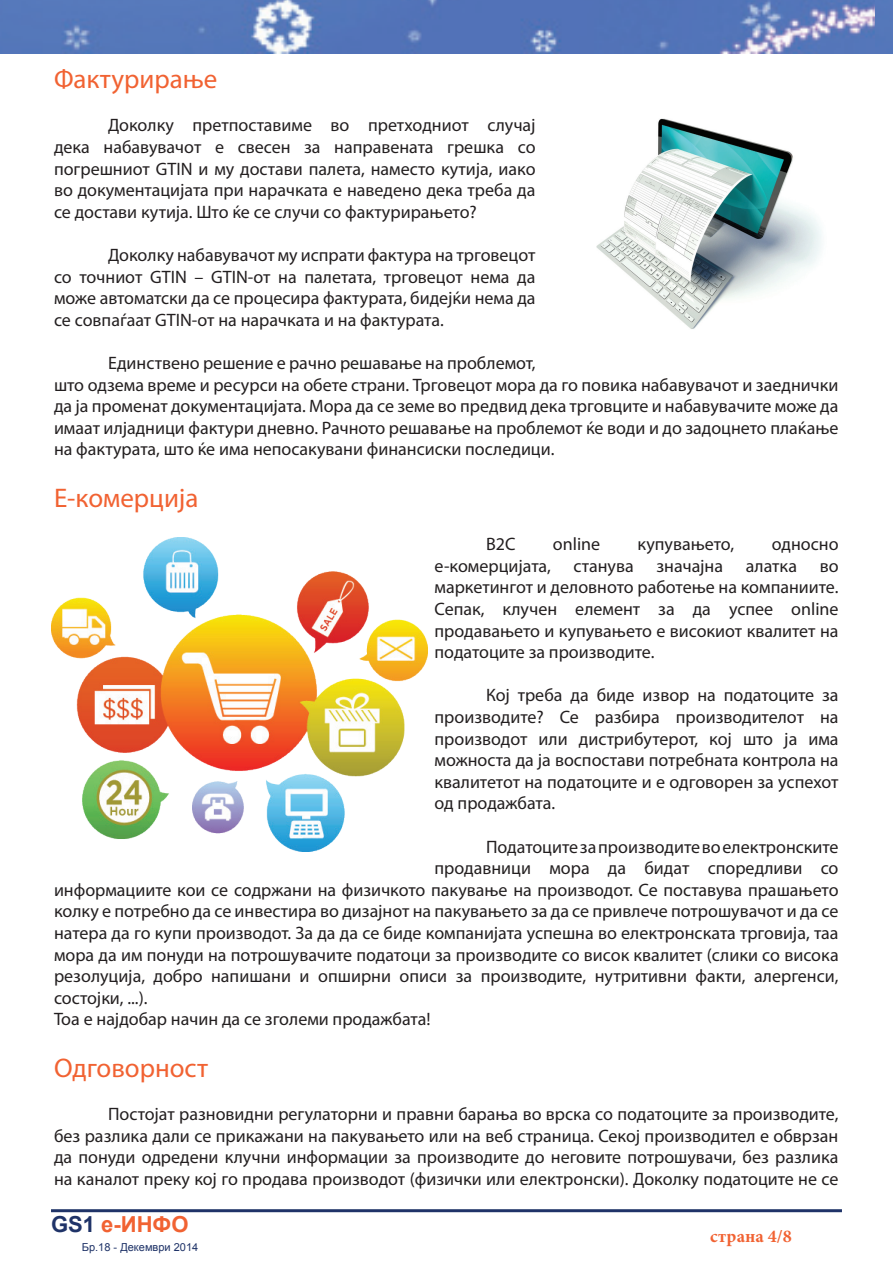
<style>
.page{position:relative;width:893px;height:1263px;background:#fff}
.page>*{position:absolute;margin:0;border:0;box-sizing:border-box;transform-origin:0 0}
.t1{font:27px "Myriad Pro";color:#f16232}
.t2{font:700 22.05px "Arial";color:#f16232}
.t3{font:18px/21.6px "Myriad Pro";color:#231f20;text-align:justify}
.t4{font:700 18px "Minion Pro";letter-spacing:.015em;color:#f16232}
.t5{font:10.95px "Arial";color:#1f3368}
.s1{color:#1f3368}
</style>
<div class="page">
<img style="left:0;top:0;width:876px;height:53px">
<hr style="left:51px;top:1209px;width:791px;height:3px;background:#1f3368">
<img style="left:876px;top:0;width:17px;height:53px">
<img style="left:51px;top:538px;width:376px;height:313px">
<img style="left:596px;top:118px;width:226px;height:211px">
<h1 class="t1" style="left:54px;top:62px;width:165px">Фактурирање</h1>
<p class="t3" style="left:54px;top:114px;width:483px;text-indent:54px">Доколку претпоставиме во претходниот случај дека набавувачот е свесен за направената грешка со погрешниот GTIN и му достави палета, наместо кутија, иако во документацијата при нарачката е наведено дека треба да се достави кутија. Што ќе се случи со фактурирањето?</p>
<p class="t3" style="left:54px;top:244px;width:483px;text-indent:54px">Доколку набавувачот му испрати фактура на трговецот со точниот GTIN – GTIN-от на палетата, трговецот нема да може автоматски да се процесира фактурата, бидејќи нема да се совпаѓаат GTIN-от на нарачката и на фактурата.</p>
<p class="t3" style="left:54px;top:352px;width:786px;text-align:left;text-indent:54px">Единствено решение е рачно решавање на проблемот,<br>што одзема време и ресурси на обете страни. Трговецот мора да го повика набавувачот и заеднички да ја променат документацијата. Мора да се земе во предвид дека трговците и набавувачите може да имаат илјадници фактури дневно. Рачното решавање на проблемот ќе води и до задоцнето плаќање на фактурата, што ќе има непосакувани финансиски последици.</p>
<h1 class="t1" style="left:54px;top:481px;width:146px">Е-комерција</h1>
<p class="t3" style="left:486px;top:533px;width:31px">B2C</p>
<p class="t3" style="left:553px;top:533px;width:49px">online</p>
<p class="t3" style="left:638px;top:533px;width:98px">купувањето,</p>
<p class="t3" style="left:772px;top:533px;width:68px">односно</p>
<p class="t3" style="left:434px;top:555px;width:118px">e-комерцијата,</p>
<p class="t3" style="left:574px;top:555px;width:62px">станува</p>
<p class="t3" style="left:656px;top:555px;width:68px">значајна</p>
<p class="t3" style="left:746px;top:555px;width:53px">алатка</p>
<p class="t3" style="left:434px;top:555px;width:406px;text-indent:385px">во маркетингот и деловното работење на компаниите.<br>Сепак, клучен елемент за да успее online продавањето и купувањето е високиот квалитет на податоците за производите.</p>
<p class="t3" style="left:434px;top:684px;width:406px;text-indent:52px">Кој треба да биде извор на податоците за производите? Се разбира производителот на производот или дистрибутерот, кој што ја има можноста да ја воспостави потребната контрола на квалитетот на податоците и е одговорен за успехот од продажбата.</p>
<p class="t3" style="left:486px;top:835px;width:354px">Податоците за производите во електронските</p>
<p class="t3" style="left:434px;top:857px;width:405px">продавници мора да бидат споредливи со</p>
<p class="t3" style="left:54px;top:879px;width:786px">информациите кои се содржани на физичкото пакување на производот. Се поставува прашањето</p>
<p class="t3" style="left:54px;top:900px;width:786px">колку е потребно да се инвестира во дизајнот на пакувањето за да се привлече потрошувачот и да се</p>
<p class="t3" style="left:54px;top:922px;width:786px">натера да го купи производот. За да да се биде компанијата успешна во електронската трговија, таа</p>
<p class="t3" style="left:54px;top:943px;width:786px">мора да им понуди на потрошувачите податоци за производите со висок квалитет (слики со висока</p>
<p class="t3" style="left:54px;top:965px;width:786px">резолуција, добро напишани и опширни описи за производите, нутритивни факти, алергенси,</p>
<p class="t3" style="left:54px;top:987px;width:95px">состојки, ...).</p>
<p class="t3" style="left:54px;top:1008px;width:378px">Тоа е најдобар начин да се зголеми продажбата!</p>
<h1 class="t1" style="left:54px;top:1051px;width:156px">Одговорност</h1>
<p class="t3" style="left:54px;top:1103px;width:786px;text-indent:54px">Постојат разновидни регулаторни и правни барања во врска со податоците за производите, без разлика дали се прикажани на пакувањето или на веб страница. Секој производител е обврзан да понуди одредени клучни информации за производите до неговите потрошувачи, без разлика на каналот преку кој го продава производот (физички или електронски). Доколку податоците не се</p>
<p class="t2" style="left:51px;top:1210px;width:139px"><span class="s1">GS1</span> е-ИНФО</p>
<p class="t5" style="left:82px;top:1240px;width:118px">Бр.18 - Декември 2014</p>
<p class="t4" style="left:710px;top:1223px;width:83px">страна 4/8</p>
</div>
